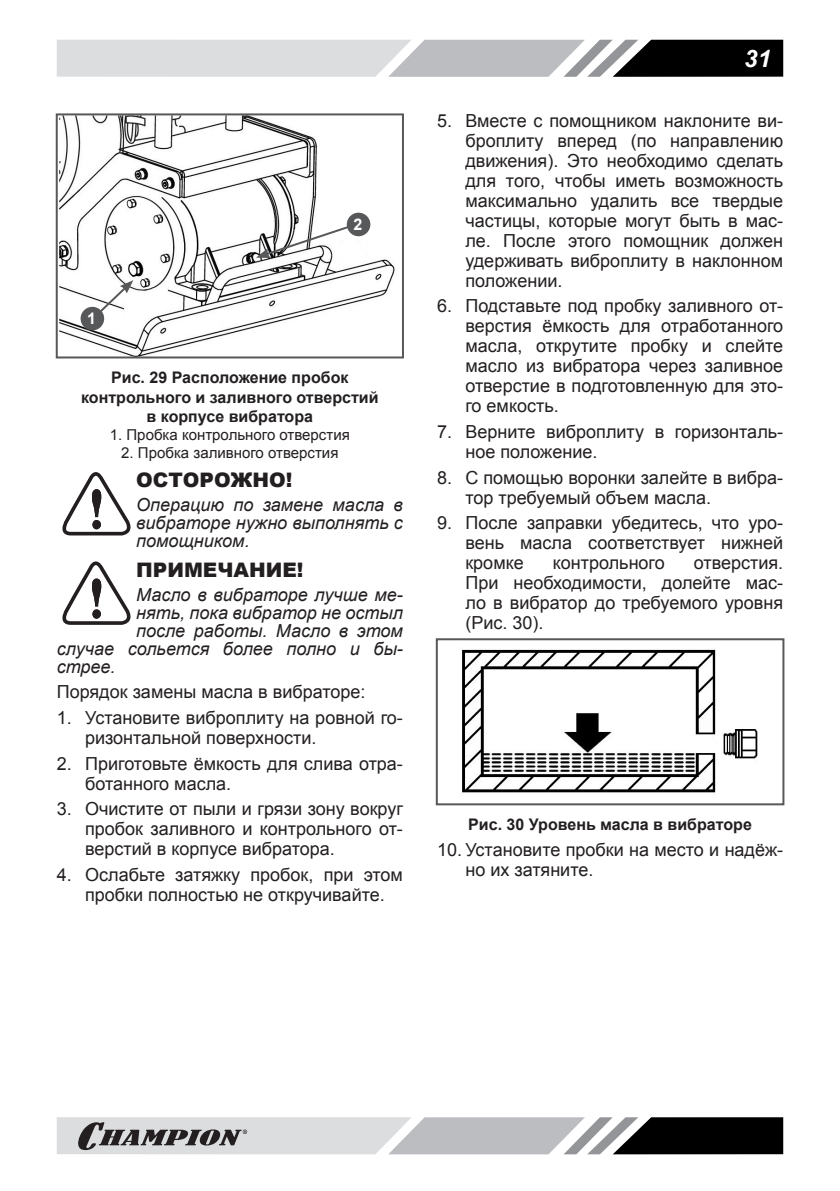
<style>
.page{position:relative;width:840px;height:1191px;background:#fff}
.page>*{position:absolute;margin:0;border:0;box-sizing:border-box;transform-origin:0 0}
.t1{font:italic 700 24px "Arial";color:#fff}
.ВНИМАНИЕ{font:900 20px "Arial";color:#231f20}
.Текст_список{font:18px/20px "Arial";color:#231f20}
.ВНИМАНИЕ_ТЕКСТ{font:italic 18px/18px "Arial";color:#231f20;text-align:justify}
.РИСУНОК{font:700 16px/19.2px "Arial";color:#231f20;text-align:center}
.Заголовок_1{font:700 16px "Arial";color:#fff}
.РИСУНОК_список_по_це{font:15px "Arial";color:#231f20}
</style>
<div class="page">
<svg style="left:57px;top:40px;width:725px;height:37px;background:#a7a8aa"></svg>
<svg style="left:57px;top:1117px;width:725px;height:37px;background:#9c9d9e"></svg>
<img style="left:59px;top:116px;width:336px;height:239px">
<div style="left:56px;top:113px;width:348px;height:245px;border:2px solid #57585a"></div>
<svg style="left:256px;top:223px;width:97px;height:35px"></svg>
<svg style="left:92px;top:280px;width:41px;height:40px"></svg>
<div style="left:346px;top:213px;width:24px;height:23px;background:#57585a;border-radius:50%"></div>
<div style="left:81px;top:307px;width:23px;height:23px;background:#57585a;border-radius:50%"></div>
<svg style="left:62px;top:472px;width:69px;height:63px"></svg>
<svg style="left:62px;top:561px;width:69px;height:64px"></svg>
<img style="left:462px;top:649px;width:296px;height:144px">
<div style="left:435px;top:638px;width:349px;height:167px;border:2px solid #57585a"></div>
<p class="Заголовок_1" style="left:87px;top:308px;width:10px">1</p>
<p class="Заголовок_1" style="left:353px;top:214px;width:10px">2</p>
<p class="РИСУНОК" style="left:81px;top:368px;width:299px">Рис. 29 Расположение пробок контрольного и заливного отверстий в корпусе вибратора</p>
<p class="РИСУНОК_список_по_це" style="left:110px;top:425px;width:241px">1. Пробка контрольного отверстия</p>
<p class="РИСУНОК_список_по_це" style="left:121px;top:443px;width:218px">2. Пробка заливного отверстия</p>
<p class="ВНИМАНИЕ" style="left:136px;top:466px;width:158px">ОСТОРОЖНО!</p>
<p class="ВНИМАНИЕ_ТЕКСТ" style="left:136px;top:496px;width:268px">Операцию по замене масла в вибраторе нужно выполнять с помощником.</p>
<p class="ВНИМАНИЕ" style="left:136px;top:555px;width:169px">ПРИМЕЧАНИЕ!</p>
<p class="ВНИМАНИЕ_ТЕКСТ" style="left:136px;top:585px;width:268px">Масло в вибраторе лучше ме-</p>
<p class="ВНИМАНИЕ_ТЕКСТ" style="left:136px;top:603px;width:268px">нять, пока вибратор не остыл</p>
<p class="ВНИМАНИЕ_ТЕКСТ" style="left:136px;top:621px;width:268px">после работы. Масло в этом</p>
<p class="ВНИМАНИЕ_ТЕКСТ" style="left:57px;top:639px;width:347px">случае сольется более полно и бы-</p>
<p class="ВНИМАНИЕ_ТЕКСТ" style="left:57px;top:657px;width:60px">стрее.</p>
<p class="Текст_список" style="left:57px;top:682px;width:310px">Порядок замены масла в вибраторе:</p>
<p class="Текст_список" style="left:85px;top:708px;width:319px;text-indent:-28px">1. Установите виброплиту на ровной го&shy;ризонтальной поверхности.</p>
<p class="Текст_список" style="left:85px;top:753px;width:319px;text-indent:-28px">2. Приготовьте ёмкость для слива отра&shy;ботанного масла.</p>
<p class="Текст_список" style="left:85px;top:799px;width:319px;text-align:justify;text-indent:-28px">3. Очистите от пыли и грязи зону вокруг пробок заливного и контрольного от&shy;верстий в корпусе вибратора.</p>
<p class="Текст_список" style="left:57px;top:865px;width:347px;text-align:center">4. Ослабьте затяжку пробок, при этом пробки полностью не откручивайте.</p>
<h1 class="t1" style="left:743px;top:42px;width:28px">31</h1>
<p class="Текст_список" style="left:465px;top:110px;width:319px;text-align:justify;text-indent:-28px">5. Вместе с помощником наклоните ви&shy;броплиту вперед (по направлению движения). Это необходимо сделать для того, чтобы иметь возможность максимально удалить все твердые частицы, которые могут быть в мас&shy;ле. После этого помощник должен удерживать виброплиту в наклонном положении.</p>
<p class="Текст_список" style="left:465px;top:296px;width:319px;text-align:justify;text-indent:-28px">6. Подставьте под пробку заливного от&shy;верстия ёмкость для отработанного масла, открутите пробку и слейте масло из вибратора через заливное отверстие в подготовленную для это&shy;го емкость.</p>
<p class="Текст_список" style="left:465px;top:422px;width:319px;text-indent:-28px">7. Верните виброплиту в горизонталь&shy;ное положение.</p>
<p class="Текст_список" style="left:465px;top:467px;width:319px;text-indent:-28px">8. С помощью воронки залейте в вибра&shy;тор требуемый объем масла.</p>
<p class="Текст_список" style="left:465px;top:513px;width:319px;text-align:justify;text-indent:-28px">9. После заправки убедитесь, что уро&shy;вень масла соответствует нижней кромке</p>
<p class="Текст_список" style="left:465px;top:553px;width:319px;text-align:justify;text-indent:228px">отверстия.<br>При необходимости, долейте мас&shy;ло в вибратор до требуемого уровня (Рис. 30).</p>
<p class="Текст_список" style="left:552px;top:553px;width:113px">контрольного</p>
<p class="РИСУНОК" style="left:468px;top:815px;width:285px">Рис. 30 Уровень масла в вибраторе</p>
<p class="Текст_список" style="left:465px;top:839px;width:319px;text-indent:-28px">10. Установите пробки на место и надёж&shy;но их затяните.</p>
</div>
